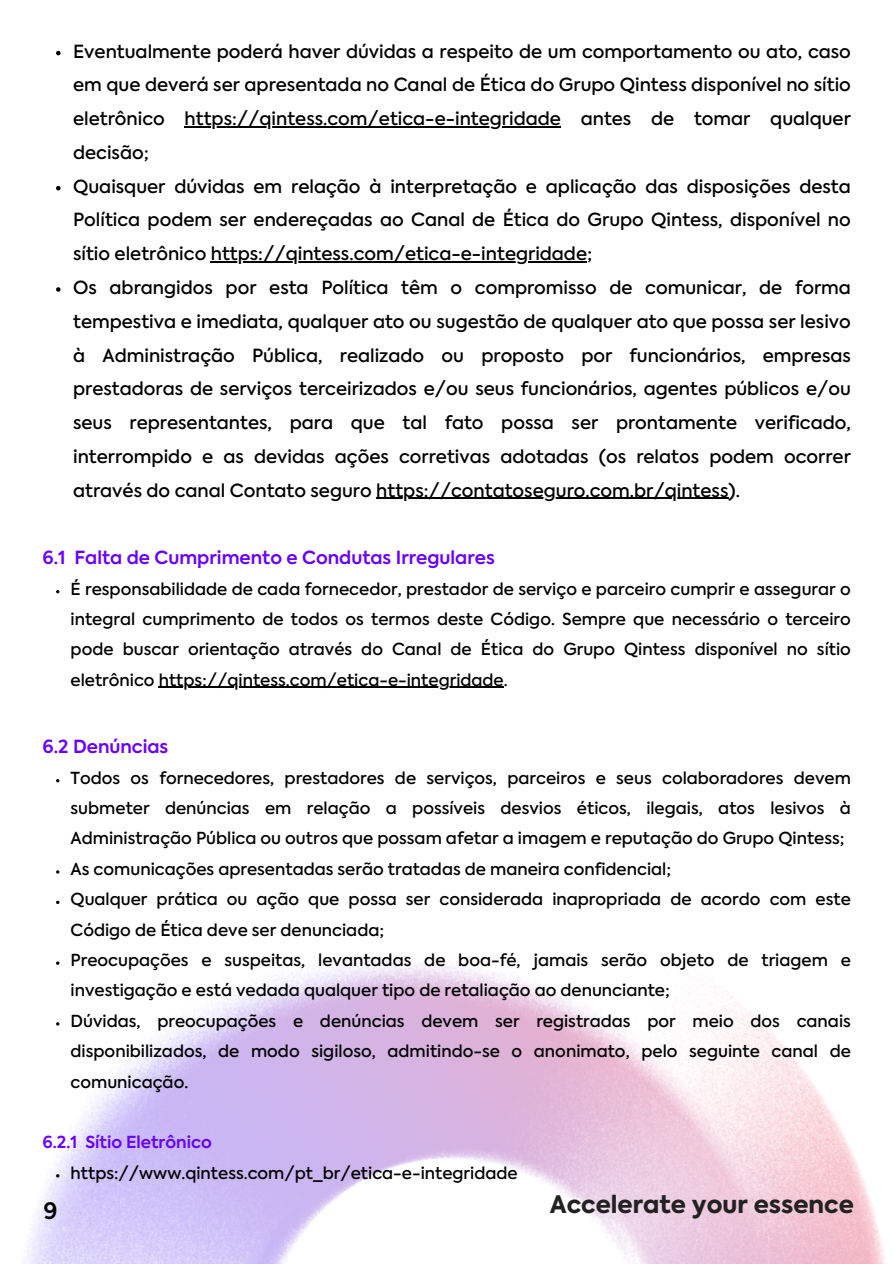
<style>
.page{position:relative;width:893px;height:1264px;background:#fff}
.page>*{position:absolute;margin:0;border:0;box-sizing:border-box;transform-origin:0 0}
.t1{font:800 24px "Axiforma";color:#222}
.t2{font:600 22.5px "Axiforma";color:#000}
.t3{font:500 18px/33.8px "Axiforma";color:#000;text-align:justify}
.t4{font:600 18px "Axiforma";color:#6800ff}
.t5{font:500 16.5px/30.3px "Axiforma";color:#000;text-align:justify}
.t6{font:600 16.5px "Axiforma";color:#6800ff}
</style>
<div class="page">
<img style="left:22px;top:871px;width:863px;height:392px">
<svg style="left:56px;top:51px;width:5px;height:4px"></svg>
<hr style="left:184px;top:126px;width:377px;height:1px;background:#000">
<svg style="left:56px;top:186px;width:5px;height:4px"></svg>
<hr style="left:211px;top:261px;width:376px;height:1px;background:#000">
<svg style="left:56px;top:287px;width:5px;height:5px"></svg>
<hr style="left:376px;top:497px;width:352px;height:2px;background:#000">
<hr style="left:159px;top:686px;width:345px;height:2px;background:#000">
<svg style="left:56px;top:900px;width:3px;height:4px"></svg>
<p class="t3" style="left:73px;top:36px;width:779px">Eventualmente poderá haver dúvidas a respeito de um comportamento ou ato, caso em que deverá ser apresentada no Canal de Ética do Grupo Qintess disponível no sítio eletrônico https://qintess.com/etica-e-integridade antes de tomar qualquer decisão;</p>
<p class="t3" style="left:73px;top:171px;width:779px">Quaisquer dúvidas em relação à interpretação e aplicação das disposições desta Política podem ser endereçadas ao Canal de Ética do Grupo Qintess, disponível no sítio eletrônico https://qintess.com/etica-e-integridade;</p>
<p class="t3" style="left:73px;top:272px;width:779px">Os abrangidos por esta Política têm o compromisso de comunicar, de forma tempestiva e imediata, qualquer ato ou sugestão de qualquer ato que possa ser lesivo à Administração Pública, realizado ou proposto por funcionários, empresas prestadoras de serviços terceirizados e/ou seus funcionários, agentes públicos e/ou seus representantes, para que tal fato possa ser prontamente verificado, interrompido e as devidas ações corretivas adotadas (os relatos podem ocorrer através do canal Contato seguro https://contatoseguro.com.br/qintess).</p>
<p class="t4" style="left:43px;top:550px;width:453px">6.1 Falta de Cumprimento e Condutas Irregulares</p>
<p class="t5" style="left:71px;top:575px;width:781px">É responsabilidade de cada fornecedor, prestador de serviço e parceiro cumprir e assegurar o integral cumprimento de todos os termos deste Código. Sempre que necessário o terceiro pode buscar orientação através do Canal de Ética do Grupo Qintess disponível no sítio eletrônico https://qintess.com/etica-e-integridade.</p>
<p class="t4" style="left:43px;top:739px;width:127px">6.2 Denúncias</p>
<p class="t5" style="left:71px;top:764px;width:781px">Todos os fornecedores, prestadores de serviços, parceiros e seus colaboradores devem submeter denúncias em relação a possíveis desvios éticos, ilegais, atos lesivos à Administração Pública ou outros que possam afetar a imagem e reputação do Grupo Qintess;</p>
<p class="t5" style="left:71px;top:855px;width:602px">As comunicações apresentadas serão tratadas de maneira confidencial;</p>
<p class="t5" style="left:71px;top:885px;width:781px">Qualquer prática ou ação que possa ser considerada inapropriada de acordo com este<br>Código de Ética deve ser denunciada;</p>
<p class="t5" style="left:71px;top:946px;width:781px">Preocupações e suspeitas, levantadas de boa-fé, jamais serão objeto de triagem e investigação e está vedada qualquer tipo de retaliação ao denunciante;</p>
<p class="t5" style="left:71px;top:1007px;width:781px">Dúvidas, preocupações e denúncias devem ser registradas por meio dos canais disponibilizados, de modo sigiloso, admitindo-se o anonimato, pelo seguinte canal de comunicação.</p>
<p class="t6" style="left:43px;top:1135px;width:171px">6.2.1 Sítio Eletrônico</p>
<p class="t5" style="left:71px;top:1158px;width:448px">https://www.qintess.com/pt_br/etica-e-integridade</p>
<p class="t2" style="left:43px;top:1201px;width:16px">9</p>
<p class="t1" style="left:550px;top:1194px;width:305px">Accelerate your essence</p>
</div>
